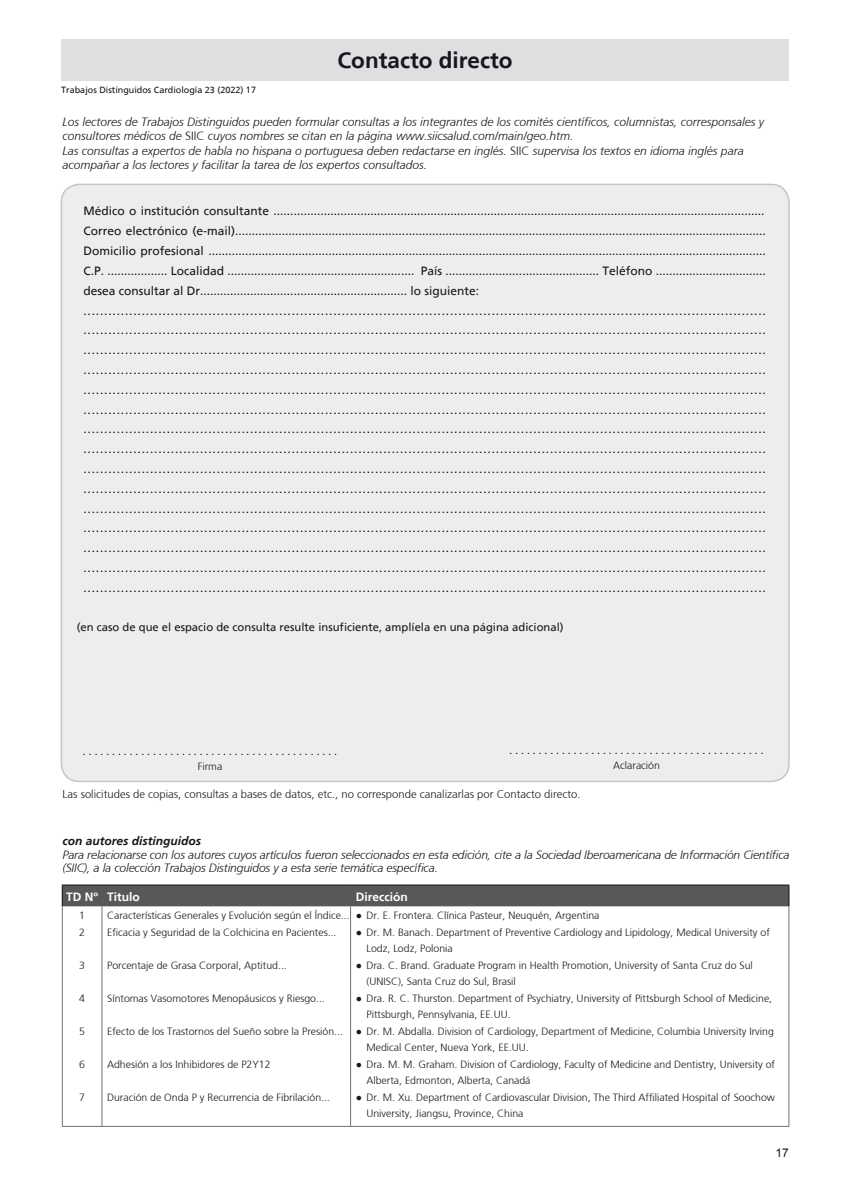
<style>
.page{position:relative;width:851px;height:1191px;background:#fff}
.page>*{position:absolute;margin:0;border:0;box-sizing:border-box;transform-origin:0 0}
.t1{font:700 22.5px "Frutiger";color:#1a171c}
.t2{font:12px/19.8px "Frutiger";color:#1a171c}
.t3{font:italic 300 12px/14.4px "Frutiger";color:#1a171c}
.t4{font:italic 700 12px "Frutiger";color:#1a171c}
.t5{font:700 12px "Frutiger";color:#fff}
.t6{font:12px "Arial";color:#1a171c}
.t7{font:300 11.25px "Frutiger";color:#1a171c}
.t8{font:11.25px "Frutiger";color:#1a171c}
.t9{font:300 10.5px/16.5px "Frutiger";color:#1a171c}
.t10{font:10.5px "Frutiger";color:#1a171c}
.t11{font:9px "Frutiger";color:#1a171c}
.s1{font-style:normal}
.s2{font-family:"Arial";font-weight:400}
</style>
<div class="page">
<div style="left:61px;top:184px;width:727px;height:597px;background:#ededee;border-radius:18px"></div>
<hr style="left:102px;top:906px;width:1px;height:220px;background:#707173">
<hr style="left:350px;top:906px;width:1px;height:220px;background:#707173">
<hr style="left:62px;top:884px;width:40px;height:1px;background:#1a171c">
<hr style="left:102px;top:884px;width:248px;height:1px;background:#1a171c">
<hr style="left:350px;top:884px;width:439px;height:1px;background:#1a171c">
<div style="left:62px;top:885px;width:727px;height:21px;background:#58585a"></div>
<hr style="left:62px;top:906px;width:1px;height:220px;background:#707173">
<hr style="left:788px;top:906px;width:1px;height:220px;background:#707173">
<hr style="left:62px;top:1126px;width:40px;height:1px;background:#707173">
<hr style="left:102px;top:1126px;width:248px;height:1px;background:#707173">
<hr style="left:350px;top:1126px;width:439px;height:1px;background:#707173">
<div style="left:62px;top:39px;width:727px;height:42px;background:#dedfe0"></div>
<p class="t11" style="left:61px;top:84px;width:196px">Trabajos Distinguidos Cardiología 23 (2022) 17</p>
<h1 class="t1" style="left:337px;top:47px;width:177px">Contacto directo</h1>
<p class="t3" style="left:62px;top:114px;width:703px">Los lectores de Trabajos Distinguidos pueden formular consultas a los integrantes de los comités científicos, columnistas, corresponsales y consultores médicos de <span class="s1">SIIC</span> cuyos nombres se citan en la página www.siicsalud.com/main/geo.htm.<br>Las consultas a expertos de habla no hispana o portuguesa deben redactarse en inglés. <span class="s1">SIIC</span> supervisa los textos en idioma inglés para acompañar a los lectores y facilitar la tarea de los expertos consultados.</p>
<p class="t2" style="left:83px;top:201px;width:684px">Médico o institución consultante ...................................................................................................................................................<br>Correo electrónico (e-mail)...............................................................................................................................................................<br>Domicilio profesional .......................................................................................................................................................................<br>C.P. .................. Localidad ........................................................ País .............................................. Teléfono ................................. desea consultar al Dr.............................................................. lo siguiente: .................................................................................................................................................................... .................................................................................................................................................................... .................................................................................................................................................................... .................................................................................................................................................................... .................................................................................................................................................................... .................................................................................................................................................................... .................................................................................................................................................................... .................................................................................................................................................................... .................................................................................................................................................................... .................................................................................................................................................................... .................................................................................................................................................................... .................................................................................................................................................................... .................................................................................................................................................................... .................................................................................................................................................................... ....................................................................................................................................................................</p>
<p class="t8" style="left:77px;top:621px;width:488px">(en caso de que el espacio de consulta resulte insuficiente, amplíela en una página adicional)</p>
<p class="t10" style="left:83px;top:745px;width:255px">. . . . . . . . . . . . . . . . . . . . . . . . . . . . . . . . . . . . . . . . . . . .</p>
<p class="t9" style="left:198px;top:758px;width:26px">Firma</p>
<p class="t10" style="left:509px;top:744px;width:255px">. . . . . . . . . . . . . . . . . . . . . . . . . . . . . . . . . . . . . . . . . . . .</p>
<p class="t9" style="left:613px;top:757px;width:48px">Aclaración</p>
<p class="t7" style="left:63px;top:788px;width:519px">Las solicitudes de copias, consultas a bases de datos, etc., no corresponde canalizarlas por Contacto directo.</p>
<p class="t4" style="left:63px;top:834px;width:140px">con autores distinguidos</p>
<p class="t3" style="left:63px;top:848px;width:728px;line-height:13.5px">Para relacionarse con los autores cuyos artículos fueron seleccionados en esta edición, cite a la Sociedad Iberoamericana de Información Científica (SIIC), a la colección Trabajos Distinguidos y a esta serie temática específica.</p>
<p class="t5" style="left:66px;top:889px;width:75px">TD Nº Titulo</p>
<p class="t5" style="left:355px;top:889px;width:53px">Dirección</p>
<p class="t9" style="left:79px;top:907px;width:7px">1<br>2</p>
<p class="t9" style="left:79px;top:957px;width:7px">3</p>
<p class="t9" style="left:79px;top:990px;width:7px">4</p>
<p class="t9" style="left:79px;top:1023px;width:7px">5</p>
<p class="t9" style="left:79px;top:1056px;width:7px">6</p>
<p class="t9" style="left:79px;top:1089px;width:7px">7</p>
<p class="t9" style="left:107px;top:907px;width:244px">Características Generales y Evolución según el Índice...<br>Eficacia y Seguridad de la Colchicina en Pacientes...</p>
<p class="t9" style="left:107px;top:957px;width:181px">Porcentaje de Grasa Corporal, Aptitud...</p>
<p class="t9" style="left:107px;top:990px;width:219px">Síntomas Vasomotores Menopáusicos y Riesgo...</p>
<p class="t9" style="left:107px;top:1023px;width:237px">Efecto de los Trastornos del Sueño sobre la Presión...</p>
<p class="t9" style="left:107px;top:1056px;width:165px">Adhesión a los Inhibidores de P2Y12</p>
<p class="t9" style="left:107px;top:1089px;width:224px">Duración de Onda P y Recurrencia de Fibrilación...</p>
<p class="t9" style="left:356px;top:907px;width:245px"><span class="s2">●</span> Dr. E. Frontera. Clínica Pasteur, Neuquén, Argentina</p>
<p class="t9" style="left:366px;top:924px;width:405px;text-indent:-10px"><span class="s2">●</span> Dr. M. Banach. Department of Preventive Cardiology and Lipidology, Medical University of<br>Lodz, Lodz, Polonia</p>
<p class="t9" style="left:366px;top:957px;width:388px;text-indent:-10px"><span class="s2">●</span> Dra. C. Brand. Graduate Program in Health Promotion, University of Santa Cruz do Sul (UNISC), Santa Cruz do Sul, Brasil</p>
<p class="t9" style="left:366px;top:990px;width:407px;text-indent:-10px"><span class="s2">●</span> Dra. R. C. Thurston. Department of Psychiatry, University of Pittsburgh School of Medicine,<br>Pittsburgh, Pennsylvania, EE.UU.</p>
<p class="t9" style="left:366px;top:1023px;width:409px;text-indent:-10px"><span class="s2">●</span> Dr. M. Abdalla. Division of Cardiology, Department of Medicine, Columbia University Irving<br>Medical Center, Nueva York, EE.UU.</p>
<p class="t9" style="left:366px;top:1056px;width:410px;text-indent:-10px"><span class="s2">●</span> Dra. M. M. Graham. Division of Cardiology, Faculty of Medicine and Dentistry, University of<br>Alberta, Edmonton, Alberta, Canadá</p>
<p class="t9" style="left:366px;top:1089px;width:410px;text-indent:-10px"><span class="s2">●</span> Dr. M. Xu. Department of Cardiovascular Division, The Third Affiliated Hospital of Soochow<br>University, Jiangsu, Province, China</p>
<p class="t6" style="left:775px;top:1145px;width:15px">17</p>
</div>
